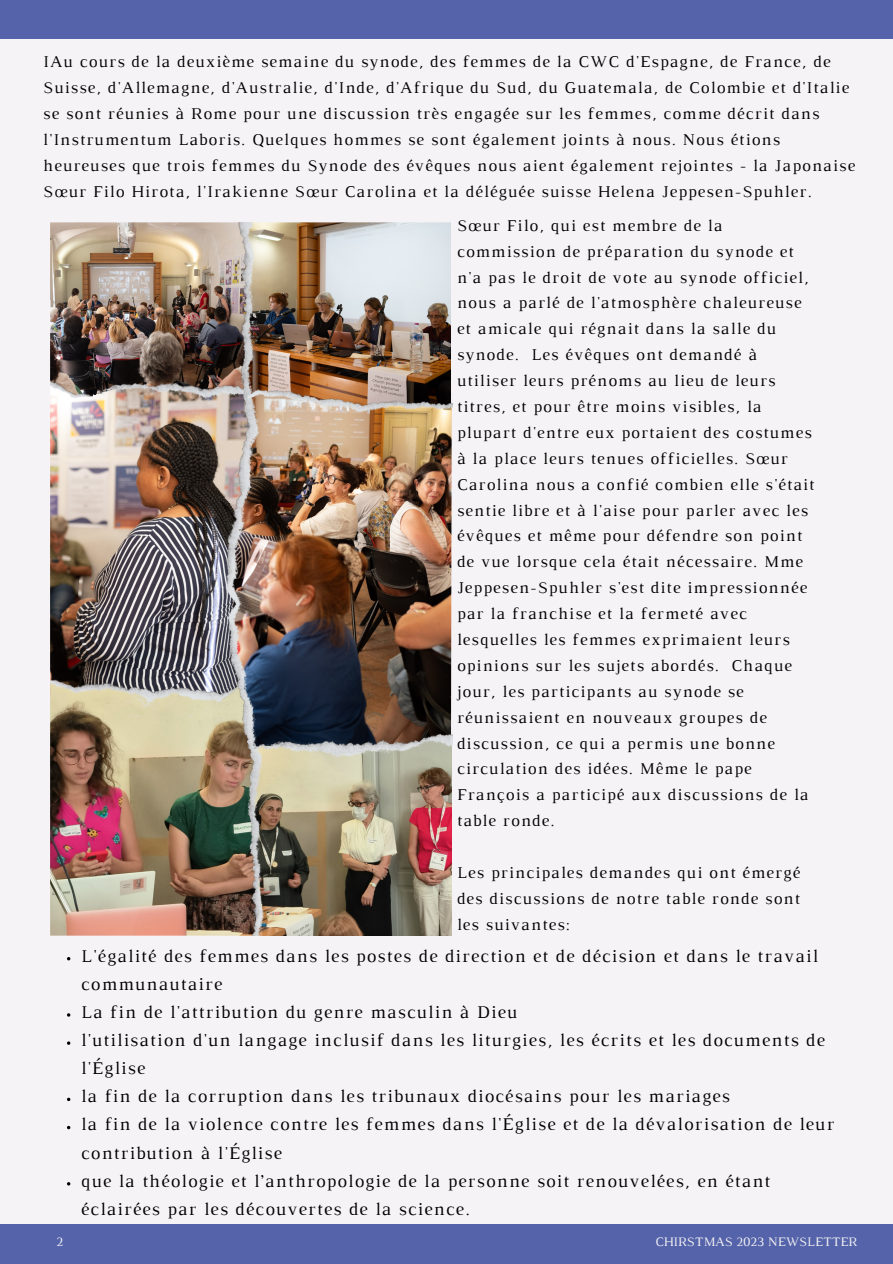
<style>
.page{position:relative;width:893px;height:1264px;background:#fff}
.page>*{position:absolute;margin:0;border:0;box-sizing:border-box;transform-origin:0 0}
.t1{font:18.3px/28.2px "Luthier";letter-spacing:.07em;color:#000}
.t2{font:16.8px/25.8px "Luthier";letter-spacing:.07em;color:#000}
.t3{font:13.2px "Luthier";color:#f5f3f5}
</style>
<div class="page">
<div style="left:0;top:0;width:892px;height:1263px;background:#f5f3f5"></div>
<div style="left:0;top:1223px;width:892px;height:40px;background:#5564aa"></div>
<div style="left:0;top:0;width:892px;height:39px;background:#5564aa"></div>
<img style="left:50px;top:222px;width:402px;height:713px">
<p class="t2" style="left:43px;top:50px;width:813px">IAu cours de la deuxième semaine du synode, des femmes de la CWC d'Espagne, de France, de Suisse, d'Allemagne, d'Australie, d'Inde, d'Afrique du Sud, du Guatemala, de Colombie et d'Italie se sont réunies à Rome pour une discussion très engagée sur les femmes, comme décrit dans l'Instrumentum Laboris. Quelques hommes se sont également joints à nous. Nous étions heureuses que trois femmes du Synode des évêques nous aient également rejointes - la Japonaise Sœur Filo Hirota, l'Irakienne Sœur Carolina et la déléguée suisse Helena Jeppesen-Spuhler.</p>
<p class="t2" style="left:457px;top:214px;width:359px">Sœur Filo, qui est membre de la commission de préparation du synode et n'a pas le droit de vote au synode officiel, nous a parlé de l'atmosphère chaleureuse et amicale qui régnait dans la salle du synode. Les évêques ont demandé à utiliser leurs prénoms au lieu de leurs titres, et pour être moins visibles, la plupart d'entre eux portaient des costumes à la place leurs tenues officielles. Sœur Carolina nous a confié combien elle s'était sentie libre et à l'aise pour parler avec les évêques et même pour défendre son point de vue lorsque cela était nécessaire. Mme Jeppesen-Spuhler s'est dite impressionnée par la franchise et la fermeté avec lesquelles les femmes exprimaient leurs opinions sur les sujets abordés. Chaque jour, les participants au synode se réunissaient en nouveaux groupes de discussion, ce qui a permis une bonne circulation des idées. Même le pape François a participé aux discussions de la table ronde.</p>
<p class="t2" style="left:457px;top:860px;width:345px;text-align:justify">Les principales demandes qui ont émergé des discussions de notre table ronde sont les suivantes:</p>
<p class="t1" style="left:81px;top:942px;width:738px">L'égalité des femmes dans les postes de direction et de décision et dans le travail communautaire</p>
<p class="t1" style="left:81px;top:999px;width:437px">La fin de l'attribution du genre masculin à Dieu</p>
<p class="t1" style="left:81px;top:1027px;width:745px">l'utilisation d'un langage inclusif dans les liturgies, les écrits et les documents de l'Église</p>
<p class="t1" style="left:81px;top:1083px;width:650px">la fin de la corruption dans les tribunaux diocésains pour les mariages</p>
<p class="t1" style="left:81px;top:1111px;width:754px">la fin de la violence contre les femmes dans l'Église et de la dévalorisation de leur contribution à l'Église</p>
<p class="t1" style="left:81px;top:1167px;width:690px">que la théologie et l’anthropologie de la personne soit renouvelées, en étant éclairées par les découvertes de la science.</p>
<p class="t3" style="left:57px;top:1237px;width:8px">2</p>
<p class="t3" style="left:655px;top:1236px;width:203px">CHIRSTMAS 2023 NEWSLETTER</p>
</div>
